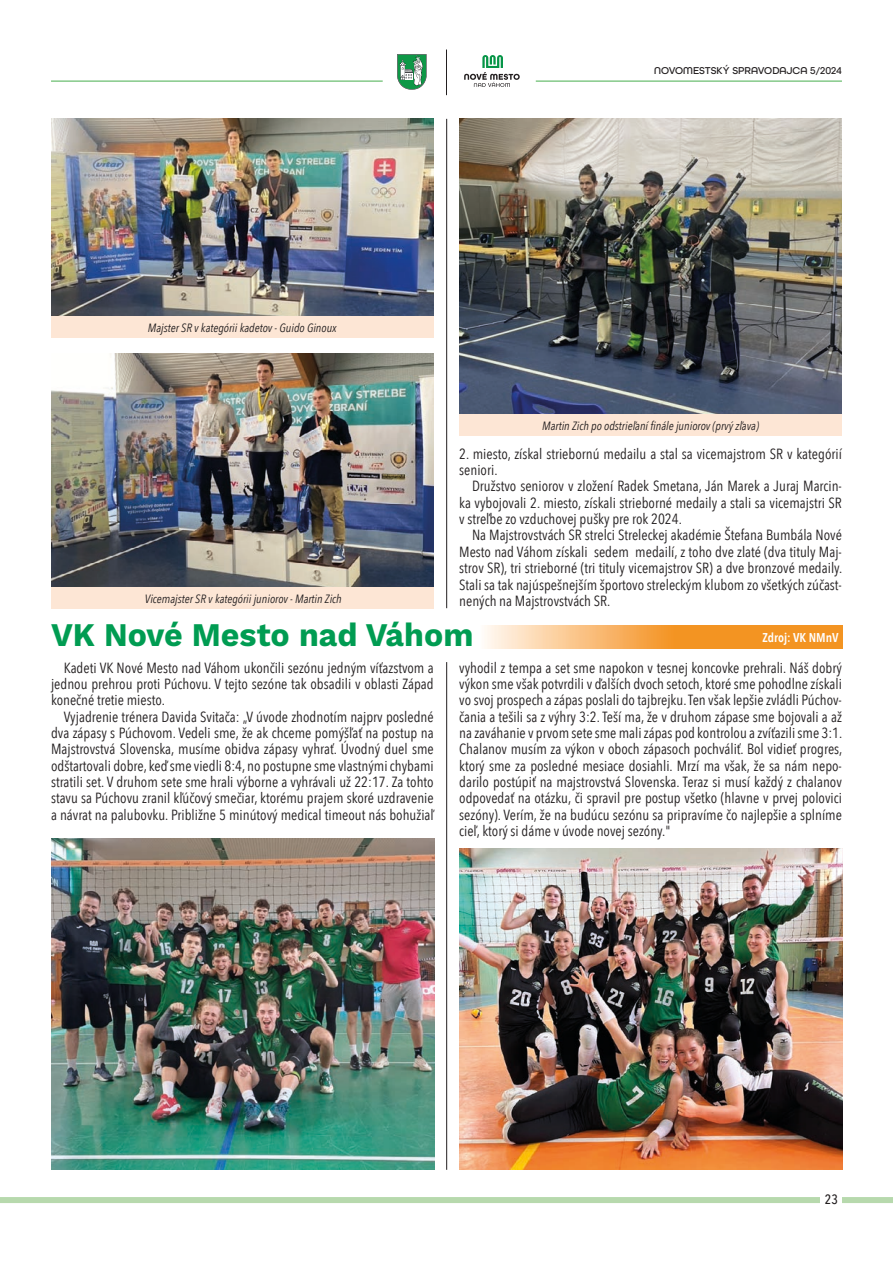
<style>
.page{position:relative;width:893px;height:1263px;background:#fff}
.page>*{position:absolute;margin:0;border:0;box-sizing:border-box;transform-origin:0 0}
.t1{font:700 33px "Work Sans";color:#009c52}
.t2{font:14.7px/16.4px "Avenir Next Condensed";color:#231f20;text-align:justify}
.t3{font:500 13.5px "Avenir Next Condensed";color:#231f20}
.t4{font:600 12.75px "Avenir Next Condensed";color:#fff}
.t5{font:italic 12px "Avenir Next Condensed";color:#231f20}
.t6{font:500 10.5px "All Round Gothic";color:#231f20}
</style>
<div class="page">
<hr style="left:536px;top:81px;width:306px;height:1px;background:#47ae4d">
<hr style="left:51px;top:81px;width:332px;height:1px;background:#47ae4d">
<div style="left:0;top:1197px;width:893px;height:6px;background:#b7d9ad"></div>
<div style="left:821px;top:1189px;width:21px;height:16px;background:#fff"></div>
<hr style="left:446px;top:50px;width:1px;height:45px;background:#231f20">
<svg style="left:397px;top:54px;width:30px;height:36px"></svg>
<svg style="left:464px;top:55px;width:56px;height:32px"></svg>
<svg style="left:485px;top:625px;width:358px;height:24px"></svg>
<hr style="left:446px;top:662px;width:1px;height:508px;background:#231f20">
<hr style="left:446px;top:119px;width:1px;height:489px;background:#231f20">
<img style="left:51px;top:119px;width:383px;height:198px">
<img style="left:51px;top:354px;width:383px;height:233px">
<img style="left:459px;top:119px;width:383px;height:295px">
<div style="left:51px;top:317px;width:383px;height:21px;background:#fde6d5"></div>
<div style="left:51px;top:587px;width:383px;height:21px;background:#fde6d5"></div>
<div style="left:459px;top:414px;width:383px;height:21px;background:#fde6d5"></div>
<img style="left:460px;top:848px;width:383px;height:321px">
<img style="left:51px;top:839px;width:383px;height:330px">
<p class="t5" style="left:148px;top:321px;width:190px">Majster SR v kategórii kadetov - Guido Ginoux</p>
<p class="t6" style="left:654px;top:64px;width:189px">NOVOMESTSKÝ SPRAVODAJCA 5/2024</p>
<p class="t5" style="left:542px;top:418px;width:218px">Martin Zich po odstrieľaní finále juniorov (prvý zľava)</p>
<p class="t2" style="left:459px;top:445px;width:384px">2. miesto, získal striebornú medailu a stal sa vicemajstrom SR v kategórií seniori.</p>
<p class="t2" style="left:459px;top:477px;width:384px;text-indent:13px">Družstvo seniorov v zložení Radek Smetana, Ján Marek a Juraj Marcin&shy;ka vybojovali 2. miesto, získali strieborné medaily a stali sa vicemajstri SR v streľbe zo vzduchovej pušky pre rok 2024.</p>
<p class="t2" style="left:459px;top:526px;width:385px;text-indent:13px">Na Majstrovstvách SR strelci Streleckej akadémie Štefana Bumbála Nové Mesto nad Váhom získali sedem medailí, z toho dve zlaté (dva tituly Maj&shy;strov SR), tri strieborné (tri tituly vicemajstrov SR) a dve bronzové medaily.<br>Stali sa tak najúspešnejším športovo streleckým klubom zo všetkých zúčast&shy;nených na Majstrovstvách SR.</p>
<h1 class="t1" style="left:51px;top:616px;width:424px">VK Nové Mesto nad Váhom</h1>
<p class="t4" style="left:762px;top:627px;width:78px">Zdroj: VK NMnV</p>
<p class="t5" style="left:145px;top:591px;width:198px">Vicemajster SR v kategórii juniorov - Martin Zich</p>
<p class="t2" style="left:51px;top:658px;width:384px;text-indent:13px">Kadeti VK Nové Mesto nad Váhom ukončili sezónu jedným víťazstvom a jednou prehrou proti Púchovu. V tejto sezóne tak obsadili v oblasti Západ konečné tretie miesto.</p>
<p class="t2" style="left:51px;top:707px;width:384px;text-indent:13px">Vyjadrenie trénera Davida Svitača: „V úvode zhodnotím najprv posledné dva zápasy s Púchovom. Vedeli sme, že ak chceme pomýšľať na postup na Majstrovstvá Slovenska, musíme obidva zápasy vyhrať. Úvodný duel sme odštartovali dobre, keď sme viedli 8:4, no postupne sme vlastnými chybami stratili set. V druhom sete sme hrali výborne a vyhrávali už 22:17. Za tohto stavu sa Púchovu zranil kľúčový smečiar, ktorému prajem skoré uzdravenie a návrat na palubovku. Približne 5 minútový medical timeout nás bohužiaľ</p>
<p class="t2" style="left:459px;top:658px;width:385px">vyhodil z tempa a set sme napokon v tesnej koncovke prehrali. Náš dobrý výkon sme však potvrdili v ďalších dvoch setoch, ktoré sme pohodlne získali vo svoj prospech a zápas poslali do tajbrejku. Ten však lepšie zvládli Púchov&shy;čania a tešili sa z výhry 3:2. Teší ma, že v druhom zápase sme bojovali a až na zaváhanie v prvom sete sme mali zápas pod kontrolou a zvíťazili sme 3:1.<br>Chalanov musím za výkon v oboch zápasoch pochváliť. Bol vidieť progres, ktorý sme za posledné mesiace dosiahli. Mrzí ma však, že sa nám nepo&shy;darilo postúpiť na majstrovstvá Slovenska. Teraz si musí každý z chalanov odpovedať na otázku, či spravil pre postup všetko (hlavne v prvej polovici sezóny). Verím, že na budúcu sezónu sa pripravíme čo najlepšie a splníme cieľ, ktorý si dáme v úvode novej sezóny."</p>
<p class="t3" style="left:825px;top:1191px;width:15px">23</p>
</div>
